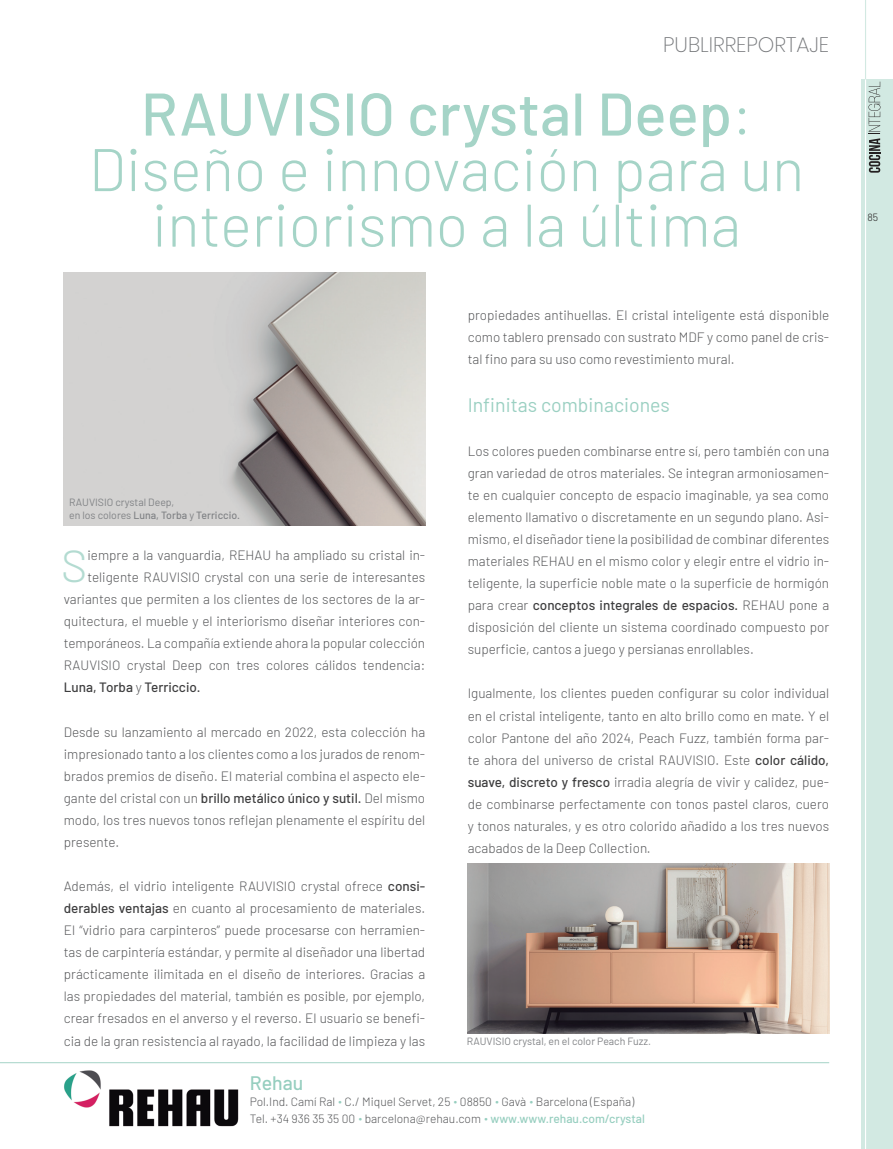
<style>
.page{position:relative;width:893px;height:1149px;background:#fff}
.page>*{position:absolute;margin:0;border:0;box-sizing:border-box;transform-origin:0 0}
.t1{font:300 60px/55.5px "Barlow";color:#a5d4c7;text-align:center}
.t2{font:300 45px "Barlow";color:#b3dbd1}
.t3{font:200 21px "Poppins";color:#76787b}
.t4{font:19.5px "Barlow";color:#9bd0c2}
.t5{font:500 19.5px "Barlow";color:#96cebf}
.t6{font:300 13.5px/22px "Barlow";color:#57585a;text-align:justify}
.t7{font:500 13.5px "Barlow";color:#3e3e3f}
.t8{font:300 12px/16.5px "Barlow";color:#57585a}
.t9{font:10.5px/13.5px "Barlow";color:#808285}
.t10{font:300 10.5px "Barlow";color:#231f20}
.s1{font-weight:500}
.s2{font-weight:300;color:#57585a}
.s3{font-weight:500;color:#3e3e3f}
.s4{font-weight:500;color:#96cebf}
</style>
<div class="page">
<div style="left:861px;top:79px;width:32px;height:1069px;background:#d2e9e2"></div>
<hr style="left:865px;top:78px;width:1px;height:1070px;background:#fff">
<hr style="left:865px;top:0;width:1px;height:79px;background:#d2e9e2">
<svg style="left:868px;top:82px;width:12px;height:91px"></svg>
<hr style="left:0;top:1061px;width:829px;height:1px;background:#afd8cd">
<img style="left:64px;top:1070px;width:175px;height:57px">
<img style="left:64px;top:272px;width:361px;height:253px">
<img style="left:468px;top:863px;width:361px;height:170px">
<h3 class="t3" style="left:663px;top:32px;width:167px">PUBLIRREPORTAJE</h3>
<h1 class="t1" style="left:89px;top:82px;width:717px"><span class="s1">RAUVISIO crystal Deep</span>:<br>Diseño e innovación para un interiorismo a la última</h1>
<p class="t9" style="left:69px;top:494px;width:172px">RAUVISIO crystal Deep,<br>en los colores <span class="s1">Luna, Torba</span> y <span class="s1">Terriccio.</span></p>
<h2 class="t2" style="left:61px;top:533px;width:28px">S</h2>
<p class="t6" style="left:87px;top:543px;width:339px">iempre a la vanguardia, REHAU ha ampliado su cristal in-</p>
<p class="t6" style="left:87px;top:565px;width:339px">teligente RAUVISIO crystal con una serie de interesantes</p>
<p class="t6" style="left:64px;top:587px;width:363px">variantes que permiten a los clientes de los sectores de la ar-</p>
<p class="t6" style="left:64px;top:609px;width:363px">quitectura, el mueble y el interiorismo diseñar interiores con-</p>
<p class="t6" style="left:64px;top:631px;width:363px">temporáneos. La compañía extiende ahora la popular colección</p>
<p class="t6" style="left:64px;top:653px;width:363px">RAUVISIO crystal Deep con tres colores cálidos tendencia:</p>
<p class="t7" style="left:64px;top:677px;width:138px">Luna, Torba <span class="s2">y</span> Terriccio.</p>
<p class="t6" style="left:64px;top:719px;width:363px">Desde su lanzamiento al mercado en 2022, esta colección ha impresionado tanto a los clientes como a los jurados de renom&shy;brados premios de diseño. El material combina el aspecto ele&shy;gante del cristal con un <span class="s3">brillo metálico único y sutil.</span> Del mismo modo, los tres nuevos tonos reflejan plenamente el espíritu del presente.</p>
<p class="t6" style="left:64px;top:873px;width:363px">Además, el vidrio inteligente RAUVISIO crystal ofrece <span class="s3">consi&shy;derables ventajas</span> en cuanto al procesamiento de materiales.<br>El “vidrio para carpinteros” puede procesarse con herramien&shy;tas de carpintería estándar, y permite al diseñador una libertad prácticamente ilimitada en el diseño de interiores. Gracias a las propiedades del material, también es posible, por ejemplo, crear fresados en el anverso y el reverso. El usuario se benefi&shy;cia de la gran resistencia al rayado, la facilidad de limpieza y las</p>
<p class="t6" style="left:468px;top:303px;width:363px">propiedades antihuellas. El cristal inteligente está disponible como tablero prensado con sustrato MDF y como panel de cris&shy;tal fino para su uso como revestimiento mural.</p>
<h3 class="t4" style="left:468px;top:390px;width:203px">Infinitas combinaciones</h3>
<p class="t6" style="left:468px;top:439px;width:363px">Los colores pueden combinarse entre sí, pero también con una gran variedad de otros materiales. Se integran armoniosamen&shy;te en cualquier concepto de espacio imaginable, ya sea como elemento llamativo o discretamente en un segundo plano. Asi&shy;mismo, el diseñador tiene la posibilidad de combinar diferentes materiales REHAU en el mismo color y elegir entre el vidrio in&shy;teligente, la superficie noble mate o la superficie de hormigón para crear <span class="s3">conceptos integrales de espacios.</span> REHAU pone a disposición del cliente un sistema coordinado compuesto por superficie, cantos a juego y persianas enrollables.</p>
<p class="t6" style="left:468px;top:681px;width:363px">Igualmente, los clientes pueden configurar su color individual en el cristal inteligente, tanto en alto brillo como en mate. Y el color Pantone del año 2024, Peach Fuzz, también forma par&shy;te ahora del universo de cristal RAUVISIO. Este <span class="s3">color cálido, suave, discreto y fresco</span> irradia alegría de vivir y calidez, pue&shy;de combinarse perfectamente con tonos pastel claros, cuero y tonos naturales, y es otro colorido añadido a los tres nuevos acabados de la Deep Collection.</p>
<p class="t9" style="left:467px;top:1033px;width:186px">RAUVISIO crystal, en el color Peach Fuzz.</p>
<h3 class="t5" style="left:250px;top:1068px;width:55px">Rehau</h3>
<p class="t8" style="left:250px;top:1092px;width:397px">Pol.Ind. Camí Ral <sup>■</sup> C./ Miquel Servet, 25 <sup>■</sup> 08850 <sup>■</sup> Gavà <sup>■</sup> Barcelona (España)<br>Tel. +34 936 35 35 00 <sup>■</sup> barcelona@rehau.com <sup>■</sup> <span class="s4">www.www.rehau.com/crystal</span></p>
<p class="t10" style="left:867px;top:209px;width:12px">85</p>
</div>
